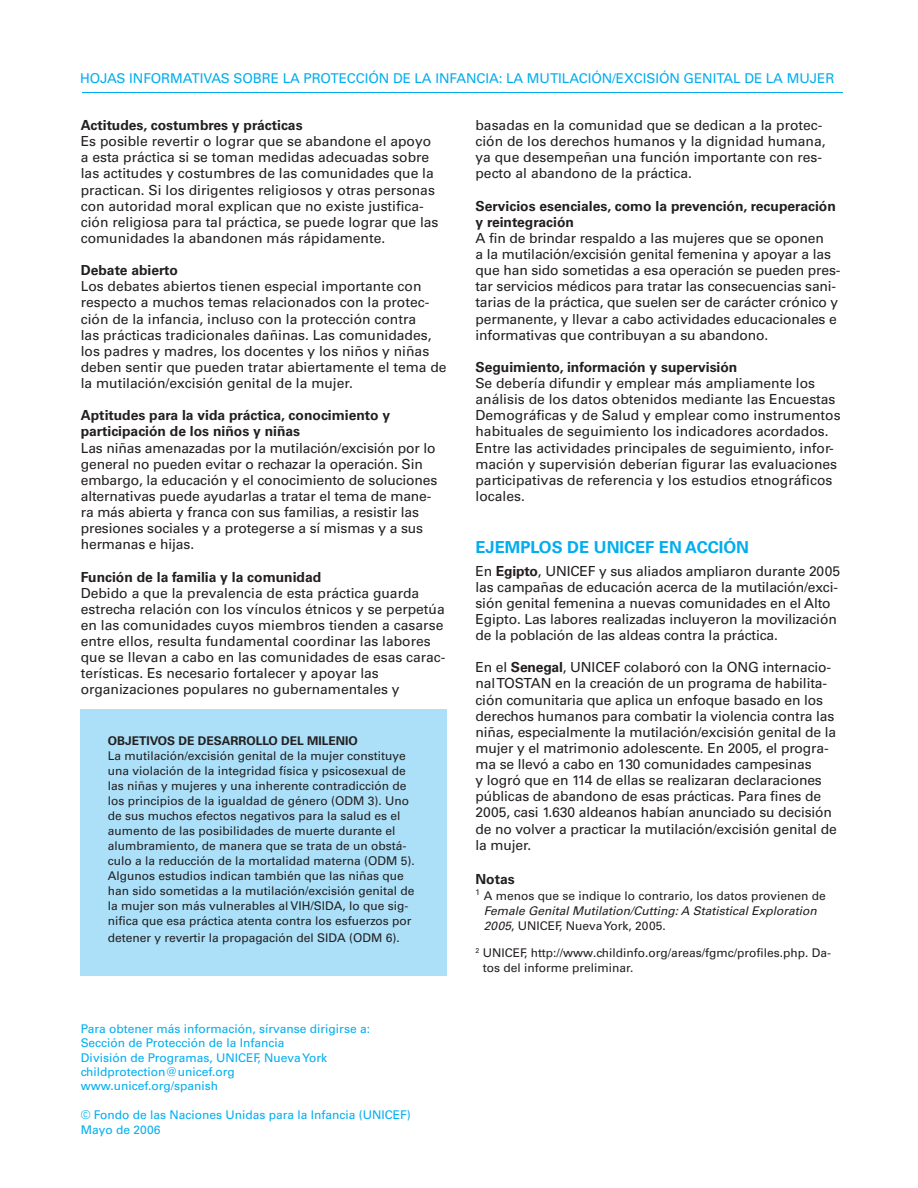
<style>
.page{position:relative;width:918px;height:1188px;background:#fff}
.page>*{position:absolute;margin:0;border:0;box-sizing:border-box;transform-origin:0 0}
.t1{font:700 16.5px "Univers LT Std";color:#00aeef}
.t2{font:13.8px/16.2px "Univers LT Std";color:#231f20}
.t3{font:700 13.8px/16.2px "Univers LT Std";color:#231f20}
.t4{font:13.5px "Univers LT Std";letter-spacing:-.005em;color:#00aeef}
.t5{font:12px/15px "Univers LT Std";color:#231f20}
.t6{font:12px/14.4px "Univers LT Std";color:#00aeef}
.t7{font:700 12px "Univers LT Std";color:#231f20}
.s1{font-weight:700}
.s2{font-style:italic}
</style>
<div class="page">
<hr style="left:82px;top:93px;width:760px;height:1px;background:#00aeef">
<div style="left:81px;top:710px;width:366px;height:266px;background:#abe0f8"></div>
<p class="t4" style="left:80px;top:71px;width:457px">HOJAS INFORMATIVAS SOBRE LA PROTECCIÓN DE LA INFANCIA: La mutilación</p>
<p class="t4" style="left:612px;top:71px;width:13px">/excisión</p>
<p class="t4" style="left:684px;top:71px;width:9px">genital</p>
<p class="t4" style="left:744px;top:71px;width:53px">delamujer</p>
<p class="t3" style="left:81px;top:117px;width:223px">Actitudes, costumbres y prácticas</p>
<p class="t2" style="left:81px;top:133px;width:359px">Es posible revertir o lograr que se abandone el apoyo a esta práctica si se toman medidas adecuadas sobre las actitudes y costumbres de las comunidades que la practican. Si los dirigentes religiosos y otras personas con autoridad moral explican que no existe justifica&shy;ción religiosa para tal práctica, se puede lograr que las comunidades la abandonen más rápidamente.</p>
<p class="t3" style="left:81px;top:262px;width:99px">Debate abierto</p>
<p class="t2" style="left:81px;top:278px;width:367px">Los debates abiertos tienen especial importante con respecto a muchos temas relacionados con la protec&shy;ción de la infancia, incluso con la protección contra<br>las prácticas tradicionales dañinas. Las comunidades, los padres y madres, los docentes y los niños y niñas deben sentir que pueden tratar abiertamente el tema de la mutilación/excisión genital de la mujer.</p>
<p class="t3" style="left:81px;top:407px;width:311px">Aptitudes para la vida práctica, conocimiento y participación de los niños y niñas</p>
<p class="t2" style="left:81px;top:440px;width:358px">Las niñas amenazadas por la mutilación/excisión por lo general no pueden evitar o rechazar la operación. Sin embargo, la educación y el conocimiento de soluciones alternativas puede ayudarlas a tratar el tema de mane&shy;ra más abierta y franca con sus familias, a resistir las presiones sociales y a protegerse a sí mismas y a sus hermanas e hijas.</p>
<p class="t3" style="left:81px;top:569px;width:242px">Función de la familia y la comunidad</p>
<p class="t2" style="left:81px;top:585px;width:366px">Debido a que la prevalencia de esta práctica guarda estrecha relación con los vínculos étnicos y se perpetúa en las comunidades cuyos miembros tienden a casarse entre ellos, resulta fundamental coordinar las labores que se llevan a cabo en las comunidades de esas carac&shy;terísticas. Es necesario fortalecer y apoyar las organizaciones populares no gubernamentales y</p>
<p class="t7" style="left:108px;top:734px;width:116px">OBJETIVOS DE DESARRO</p>
<p class="t7" style="left:256px;top:734px;width:97px">LLO DEL MILENIO</p>
<p class="t5" style="left:108px;top:749px;width:309px">La mutilación/excisión genital de la mujer constituye una violación de la integridad física y psicosexual de las niñas y mujeres y una inherente contradicción de los principios de la igualdad de género (ODM 3). Uno de sus muchos efectos negativos para la salud es el aumento de las posibilidades de muerte durante el alumbramiento, de manera que se trata de un obstá&shy;culo a la reducción de la mortalidad materna (ODM 5).<br>Algunos estudios indican también que las niñas que han sido sometidas a la mutilación/excisión genital de la mujer son más vulnerables al VIH/SIDA, lo que sig&shy;nifica que esa práctica atenta contra los esfuerzos por</p>
<p class="t5" style="left:108px;top:930px;width:293px">detener y revertir la propagación del SIDA (ODM 6).</p>
<p class="t6" style="left:81px;top:1021px;width:291px">Para obtener más información, sírvanse dirigirse a:<br>Sección de Protección de la Infancia<br>División de Programas, UNICEF, Nueva York childprotection@unicef.org www.unicef.org/spanish</p>
<p class="t6" style="left:81px;top:1108px;width:332px">© Fondo de las Naciones Unidas para la Infancia (UNICEF)<br>Mayo de 2006</p>
<p class="t2" style="left:476px;top:117px;width:352px">basadas en la comunidad que se dedican a la protec&shy;ción de los derechos humanos y la dignidad humana, ya que desempeñan una función importante con res&shy;pecto al abandono de la práctica.</p>
<p class="t3" style="left:476px;top:198px;width:362px">Servicios esenciales, como la prevención, recuperación y reintegración</p>
<p class="t2" style="left:476px;top:230px;width:367px">A fin de brindar respaldo a las mujeres que se oponen<br>a la mutilación/excisión genital femenina y apoyar a las que han sido sometidas a esa operación se pueden pres&shy;tar servicios médicos para tratar las consecuencias sani&shy;tarias de la práctica, que suelen ser de carácter crónico y permanente, y llevar a cabo actividades educacionales e informativas que contribuyan a su abandono.</p>
<p class="t3" style="left:476px;top:359px;width:263px">Seguimiento, información y supervisión</p>
<p class="t2" style="left:476px;top:375px;width:367px">Se debería difundir y emplear más ampliamente los análisis de los datos obtenidos mediante las Encuestas Demográficas y de Salud y emplear como instrumentos habituales de seguimiento los indicadores acordados.<br>Entre las actividades principales de seguimiento, infor&shy;mación y supervisión deberían figurar las evaluaciones participativas de referencia y los estudios etnográficos locales.</p>
<p class="t1" style="left:476px;top:537px;width:220px">EJEMPLOS DE UNICEF EN ACCI</p>
<p class="t1" style="left:723px;top:537px;width:27px">ÓN</p>
<p class="t2" style="left:476px;top:563px;width:366px">En <span class="s1">Egipto</span>, UNICEF y sus aliados ampliaron durante 2005 las campañas de educación acerca de la mutilación/exci&shy;sión genital femenina a nuevas comunidades en el Alto Egipto. Las labores realizadas incluyeron la movilización de la población de las aldeas contra la práctica.</p>
<p class="t2" style="left:476px;top:659px;width:363px">En el <span class="s1">Senegal</span>, UNICEF colaboró con la ONG internacio&shy;nal TOSTAN en la creación de un programa de habilita&shy;ción comunitaria que aplica un enfoque basado en los derechos humanos para combatir la violencia contra las niñas, especialmente la mutilación/excisión genital de la mujer y el matrimonio adolescente. En 2005, el progra&shy;ma se llevó a cabo en 130 comunidades campesinas<br>y logró que en 114 de ellas se realizaran declaraciones públicas de abandono de esas prácticas. Para fines de 2005, casi 1.630 aldeanos habían anunciado su decisión de no volver a practicar la mutilación/excisión genital de la mujer.</p>
<p class="t3" style="left:476px;top:871px;width:41px">Notas</p>
<p class="t5" style="left:484px;top:888px;width:343px;text-indent:-8px"><sup>1</sup> A menos que se indique lo contrario, los datos provienen de<br><span class="s2">Female Genital Mutilation/Cutting: A Statistical Exploration<br>2005</span>, UNICEF, Nueva York, 2005.</p>
<p class="t5" style="left:483px;top:945px;width:350px;text-indent:-7px"><sup>2</sup> UNICEF, http://www.childinfo.org/areas/fgmc/profiles.php. Da&shy;tos del informe preliminar.</p>
</div>
